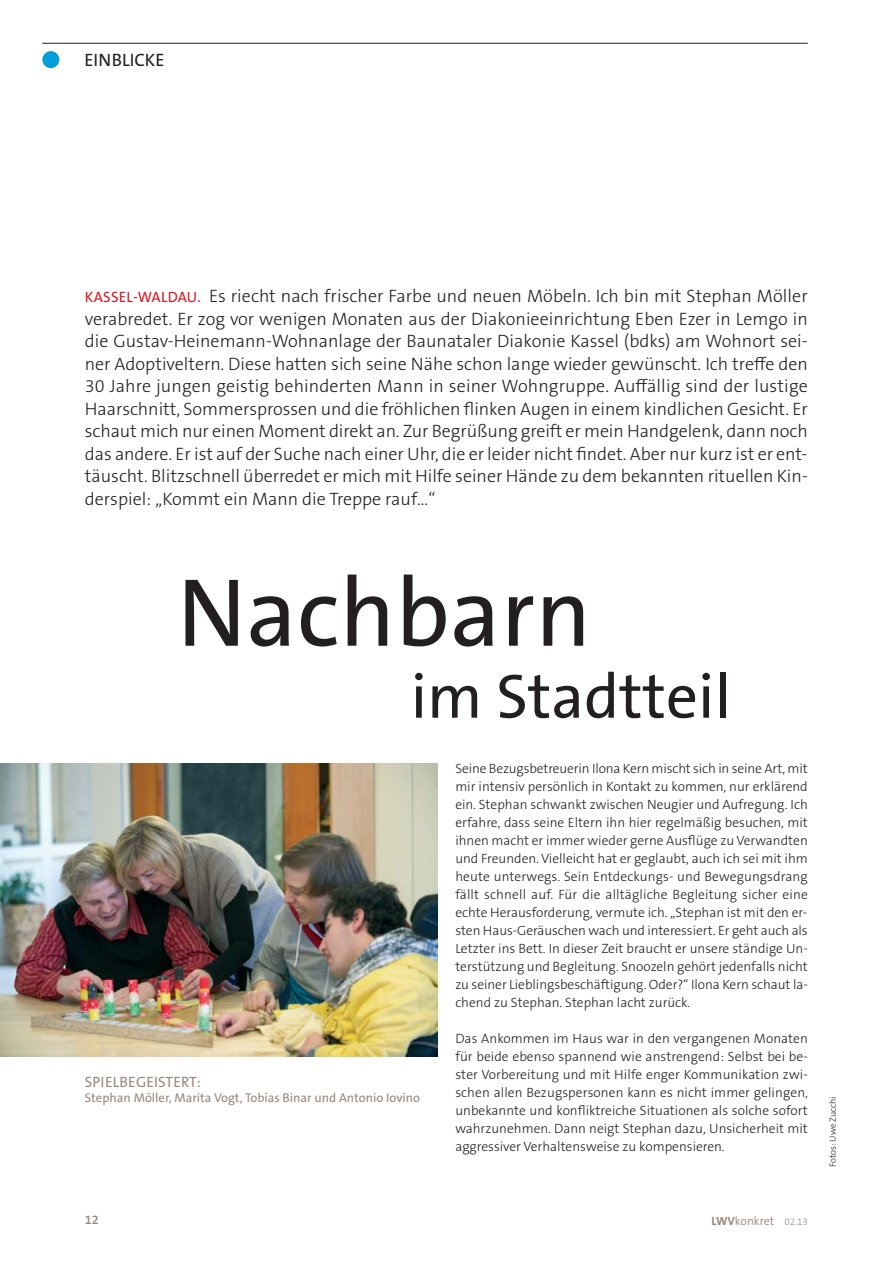
<style>
.page{position:relative;width:893px;height:1263px;background:#fff}
.page>*{position:absolute;margin:0;border:0;box-sizing:border-box;transform-origin:0 0}
.t1{font:97.5px "The Sans B W5 Plain";color:#231f20}
.t2{font:63px "The Sans B W5 Plain";color:#231f20}
.t3{font:300 18px/22.5px "The Sans B W3";color:#231f20;text-align:justify}
.t4{font:18px "The Sans B W5 Plain";color:#231f20}
.t5{font:15px "The Sans B W5 Plain";letter-spacing:.015em;color:#99877c}
.t6{font:300 13.5px/18px "The Sans B W3";color:#231f20;text-align:justify}
.t7{font:12.75px "The Sans B W5 Plain";color:#99877c}
.t8{font:600 12.75px "The Sans B W6";color:#99877c}
.t9{font:300 12px "The Sans B W4";color:#99877c}
.t10{font:300 9px "The Sans B W3";color:#231f20}
.s1{font-family:"The Sans B W5 Plain";font-weight:400;font-size:15px;color:#d71920}
.s2{font-family:"The Sans B W7";font-weight:700}
.s3{font-family:"The Sans B W3";font-size:9.75px}
</style>
<div class="page">
<hr style="left:42px;top:43px;width:766px;height:1px;background:#231f20">
<div style="left:42px;top:51px;width:17px;height:17px;background:#009fda;border-radius:50%"></div>
<img style="left:0;top:764px;width:437px;height:293px">
<h3 class="t4" style="left:85px;top:53px;width:81px">EINBLICKE</h3>
<p class="t3" style="left:85px;top:287px;width:725px"><span class="s1">KASSEL-WALDAU.</span> Es riecht nach frischer Farbe und neuen Möbeln. Ich bin mit Stephan Möller verabredet. Er zog vor wenigen Monaten aus der Diakonieeinrichtung Eben Ezer in Lemgo in die Gustav-Heinemann-Wohnanlage der Baunataler Diakonie Kassel (bdks) am Wohnort sei&shy;ner Adoptiveltern. Diese hatten sich seine Nähe schon lange wieder gewünscht. Ich treffe den 30 Jahre jungen geistig behinderten Mann in seiner Wohngruppe. Auffällig sind der lustige Haarschnitt, Sommersprossen und die fröhlichen flinken Augen in einem kindlichen Gesicht. Er schaut mich nur einen Moment direkt an. Zur Begrüßung greift er mein Handgelenk, dann noch das andere. Er ist auf der Suche nach einer Uhr, die er leider nicht findet. Aber nur kurz ist er ent&shy;täuscht. Blitzschnell überredet er mich mit Hilfe seiner Hände zu dem bekannten rituellen Kin&shy;derspiel: „Kommt ein Mann die Treppe rauf…“</p>
<h1 class="t1" style="left:177px;top:575px;width:416px">Nachbarn</h1>
<h2 class="t2" style="left:411px;top:672px;width:321px">im Stadtteil</h2>
<p class="t5" style="left:85px;top:1076px;width:117px">SPIELBEGEISTERT:</p>
<p class="t7" style="left:85px;top:1093px;width:337px">Stephan Möller, Marita Vogt, Tobias Binar und Antonio Iovino</p>
<p class="t6" style="left:455px;top:761px;width:354px">Seine Bezugsbetreuerin Ilona Kern mischt sich in seine Art, mit mir intensiv persönlich in Kontakt zu kommen, nur erklärend ein. Stephan schwankt zwischen Neugier und Aufregung. Ich erfahre, dass seine Eltern ihn hier regelmäßig besuchen, mit ihnen macht er immer wieder gerne Ausflüge zu Verwandten und Freunden. Vielleicht hat er geglaubt, auch ich sei mit ihm heute unterwegs. Sein Entdeckungs- und Bewegungsdrang fällt schnell auf. Für die alltägliche Begleitung sicher eine echte Herausforderung, vermute ich. „Stephan ist mit den er&shy;sten Haus-Geräuschen wach und interessiert. Er geht auch als Letzter ins Bett. In dieser Zeit braucht er unsere ständige Un&shy;terstützung und Begleitung. Snoozeln gehört jedenfalls nicht zu seiner Lieblingsbeschäftigung. Oder?“ Ilona Kern schaut la&shy;chend zu Stephan. Stephan lacht zurück.</p>
<p class="t6" style="left:455px;top:1031px;width:354px">Das Ankommen im Haus war in den vergangenen Monaten für beide ebenso spannend wie anstrengend: Selbst bei be&shy;ster Vorbereitung und mit Hilfe enger Kommunikation zwi&shy;schen allen Bezugspersonen kann es nicht immer gelingen, unbekannte und konfliktreiche Situationen als solche sofort wahrzunehmen. Dann neigt Stephan dazu, Unsicherheit mit aggressiver Verhaltensweise zu kompensieren.</p>
<p class="t8" style="left:85px;top:1215px;width:16px">12</p>
<p class="t9" style="left:711px;top:1216px;width:98px"><span class="s2">LWV</span>konkret <span class="s3">02.13</span></p>
<p class="t10" style="left:829px;top:1167px;width:72px;rotate:-90deg">Fotos: Uwe Zucchi</p>
</div>
